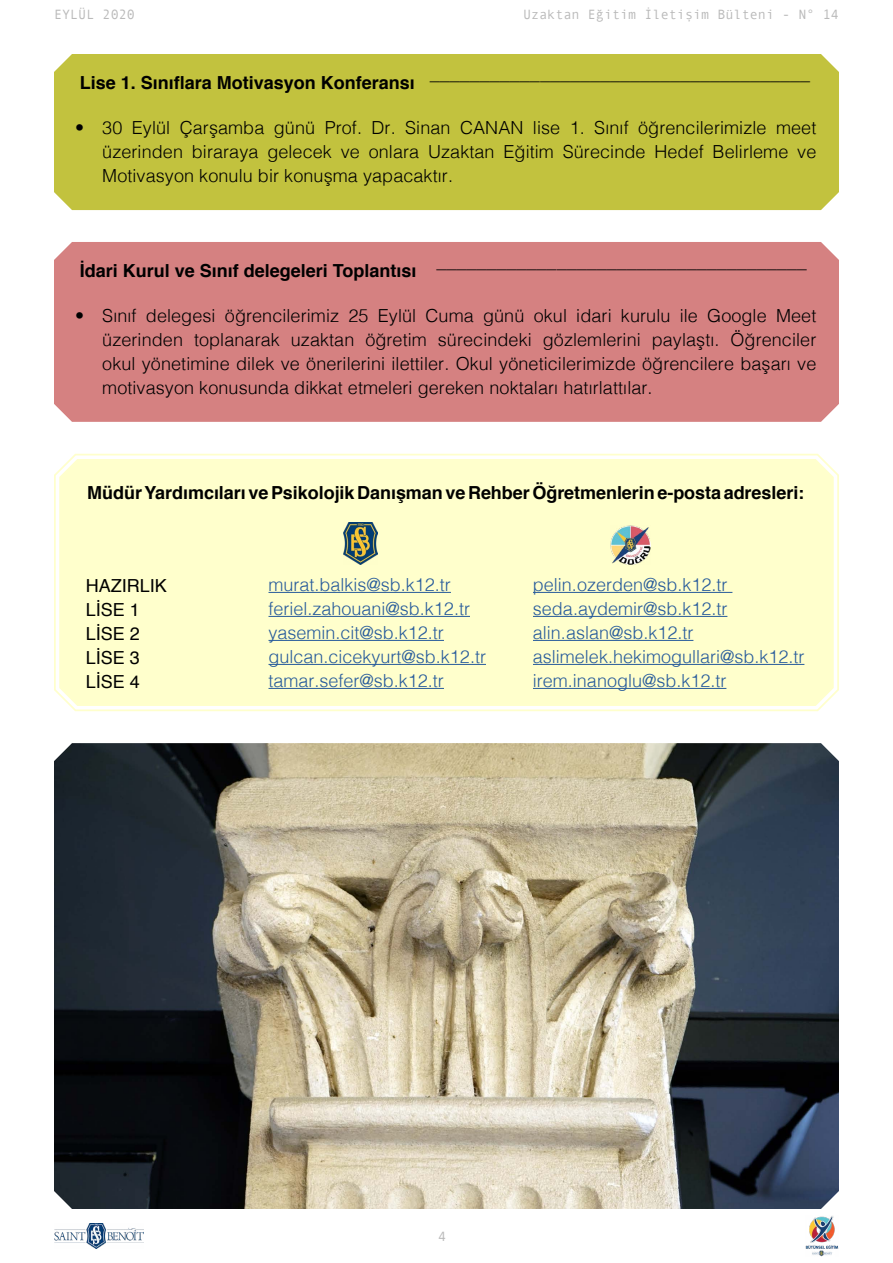
<style>
.page{position:relative;width:893px;height:1263px;background:#fff}
.page>*{position:absolute;margin:0;border:0;box-sizing:border-box;transform-origin:0 0}
.t1{font:300 18px/24px "Helvetica";letter-spacing:.005em;color:#000;text-align:justify}
.t2{font:300 18px "Helvetica";color:#275b9b}
.t3{font:700 18px "Helvetica";letter-spacing:-.005em;color:#000}
.t4{font:18px "Helvetica";color:#000}
.t5{font:13.5px "Andale Mono";color:#bababa}
</style>
<div class="page">
<img style="left:54px;top:1224px;width:89px;height:24px">
<img style="left:806px;top:1216px;width:33px;height:40px">
<div style="left:54px;top:54px;width:785px;height:156px;background:#c2c23e"></div>
<div style="left:54px;top:242px;width:785px;height:180px;background:#d58181"></div>
<svg style="left:54px;top:453px;width:785px;height:259px"></svg>
<div style="left:62px;top:461px;width:769px;height:242px;background:#ffc"></div>
<hr style="left:268px;top:592px;width:183px;height:1px;background:#275b9b">
<hr style="left:268px;top:616px;width:202px;height:1px;background:#275b9b">
<hr style="left:268px;top:640px;width:176px;height:1px;background:#275b9b">
<hr style="left:268px;top:664px;width:218px;height:1px;background:#275b9b">
<hr style="left:268px;top:688px;width:176px;height:1px;background:#275b9b">
<hr style="left:533px;top:592px;width:199px;height:1px;background:#275b9b">
<hr style="left:533px;top:616px;width:194px;height:1px;background:#275b9b">
<hr style="left:533px;top:640px;width:160px;height:1px;background:#275b9b">
<hr style="left:533px;top:664px;width:271px;height:1px;background:#275b9b">
<hr style="left:533px;top:688px;width:193px;height:1px;background:#275b9b">
<img style="left:611px;top:525px;width:40px;height:40px">
<img style="left:344px;top:523px;width:33px;height:42px">
<img style="left:54px;top:743px;width:785px;height:466px">
<p class="t5" style="left:54px;top:6px;width:82px">EYLÜL 2020</p>
<p class="t5" style="left:523px;top:6px;width:317px">Uzaktan Eğitim İletişim Bülteni - N° 14</p>
<p class="t3" style="left:80px;top:68px;width:337px">Lise 1. Sınıflara Motivasyon Konferansı</p>
<p class="t3" style="left:430px;top:59px;width:382px">______________________________________</p>
<p class="t1" style="left:102px;top:115px;width:716px;text-indent:-27px">• 30 Eylül Çarşamba günü Prof. Dr. Sinan CANAN lise 1. Sınıf öğrencilerimizle meet üzerinden biraraya gelecek ve onlara Uzaktan Eğitim Sürecinde Hedef Belirleme ve Motivasyon konulu bir konuşma yapacaktır.</p>
<p class="t3" style="left:80px;top:256px;width:338px">İdari Kurul ve Sınıf delegeleri Toplantısı</p>
<p class="t3" style="left:437px;top:247px;width:372px">_____________________________________</p>
<p class="t1" style="left:102px;top:303px;width:716px;text-indent:-27px">• Sınıf delegesi öğrencilerimiz 25 Eylül Cuma günü okul idari kurulu ile Google Meet üzerinden toplanarak uzaktan öğretim sürecindeki gözlemlerini paylaştı. Öğrenciler okul yönetimine dilek ve önerilerini ilettiler. Okul yöneticilerimizde öğrencilere başarı ve motivasyon konusunda dikkat etmeleri gereken noktaları hatırlattılar.</p>
<p class="t3" style="left:87px;top:478px;width:718px">Müdür Yardımcıları ve Psikolojik Danışman ve Rehber Öğretmenlerin e-posta adresleri:</p>
<p class="t4" style="left:86px;top:571px;width:83px">HAZIRLIK</p>
<p class="t4" style="left:86px;top:595px;width:56px">LİSE 1</p>
<p class="t4" style="left:86px;top:619px;width:56px">LİSE 2</p>
<p class="t4" style="left:86px;top:643px;width:56px">LİSE 3</p>
<p class="t4" style="left:86px;top:667px;width:56px">LİSE 4</p>
<p class="t2" style="left:268px;top:569px;width:184px">murat.balkis@sb.k12.tr</p>
<p class="t2" style="left:268px;top:593px;width:203px">feriel.zahouani@sb.k12.tr</p>
<p class="t2" style="left:268px;top:617px;width:177px">yasemin.cit@sb.k12.tr</p>
<p class="t2" style="left:268px;top:641px;width:219px">gulcan.cicekyurt@sb.k12.tr</p>
<p class="t2" style="left:268px;top:665px;width:177px">tamar.sefer@sb.k12.tr</p>
<p class="t2" style="left:533px;top:569px;width:196px">pelin.ozerden@sb.k12.tr</p>
<p class="t2" style="left:533px;top:593px;width:196px">seda.aydemir@sb.k12.tr</p>
<p class="t2" style="left:533px;top:617px;width:162px">alin.aslan@sb.k12.tr</p>
<p class="t2" style="left:533px;top:641px;width:273px">aslimelek.hekimogullari@sb.k12.tr</p>
<p class="t2" style="left:533px;top:665px;width:195px">irem.inanoglu@sb.k12.tr</p>
<p class="t5" style="left:438px;top:1227px;width:10px">4</p>
</div>
